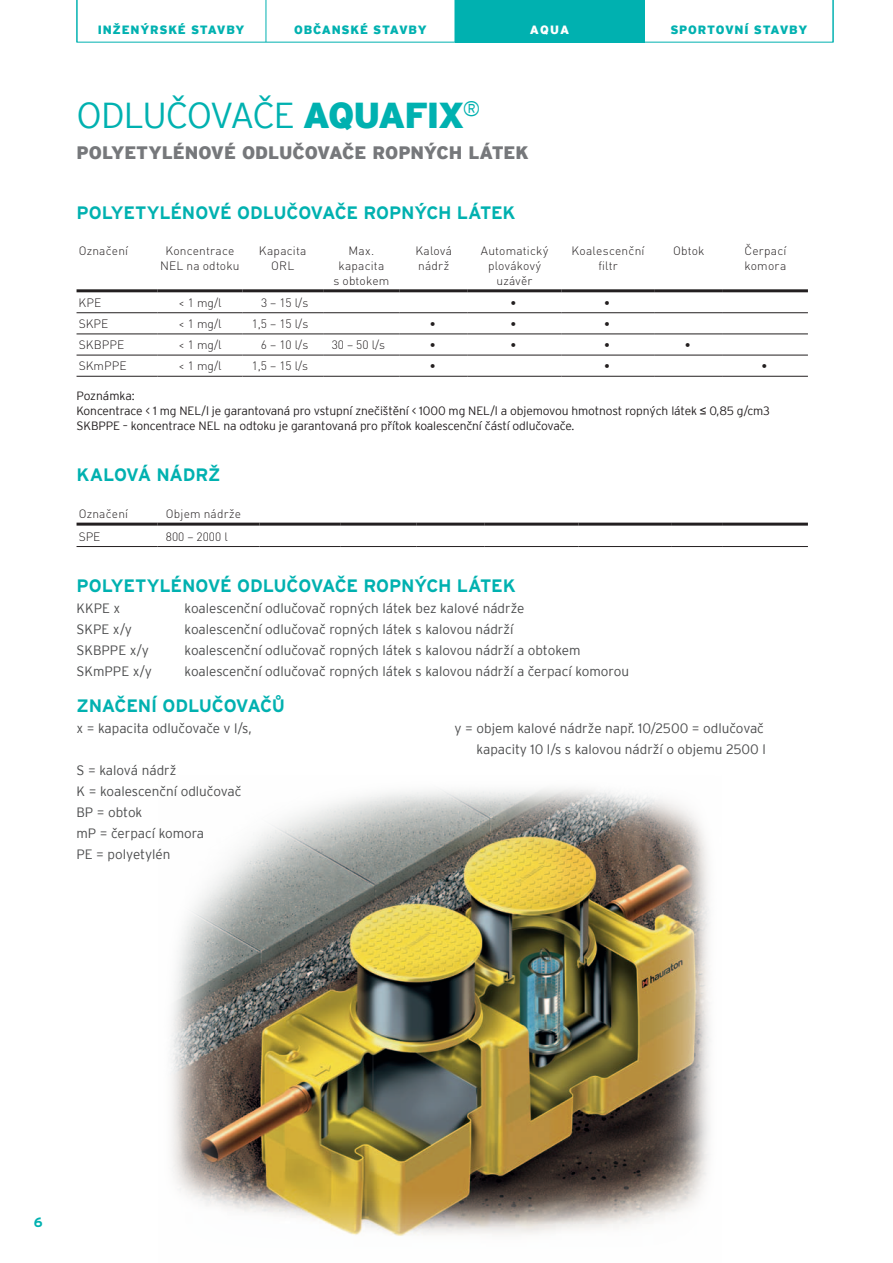
<style>
.page{position:relative;width:893px;height:1263px;background:#fff}
.page>*{position:absolute;margin:0;border:0;box-sizing:border-box;transform-origin:0 0}
.t1{font:300 36px "Interstate";letter-spacing:-.06em;color:#00b1b0}
.t2{font:700 18px "Interstate 3";letter-spacing:-.015em;color:#00b1b0}
.t3{font:900 18px "Interstate";letter-spacing:-.005em;color:#76787b}
.t4{font:300 13.5px/21px "Interstate";color:#4b4c4d;text-align:right}
.t5{font:700 13.5px "Interstate 3";color:#00b1b0}
.t6{font:300 12px/15px "DIN Pro";letter-spacing:.015em;color:#231f20;text-align:center}
.t7{font:300 12px/15px "Interstate";letter-spacing:-.01em;color:#231f20}
.t8{font:900 12px "Interstate";letter-spacing:.07em;color:#00b1b0}
.t9{font:12px "DIN Light CE";letter-spacing:.015em;color:#231f20}
.t10{font:900 12px "Interstate";color:#fff}
.s1{font-weight:900}
.s2{font-family:"Arial";font-weight:400}
</style>
<div class="page">
<img style="left:170px;top:788px;width:540px;height:448px">
<hr style="left:833px;top:0;width:1px;height:42px;background:#00b1b0">
<svg style="left:77px;top:0;width:756px;height:43px"></svg>
<hr style="left:77px;top:334px;width:80px;height:1px;background:#231f20">
<hr style="left:157px;top:334px;width:85px;height:1px;background:#231f20">
<hr style="left:77px;top:289px;width:80px;height:3px;background:#231f20">
<hr style="left:77px;top:312px;width:80px;height:1px;background:#231f20">
<hr style="left:157px;top:312px;width:85px;height:1px;background:#231f20">
<hr style="left:242px;top:312px;width:81px;height:1px;background:#231f20">
<hr style="left:323px;top:312px;width:77px;height:1px;background:#231f20">
<hr style="left:400px;top:312px;width:68px;height:1px;background:#231f20">
<hr style="left:468px;top:312px;width:93px;height:1px;background:#231f20">
<hr style="left:561px;top:312px;width:94px;height:1px;background:#231f20">
<hr style="left:655px;top:312px;width:68px;height:1px;background:#231f20">
<hr style="left:723px;top:312px;width:85px;height:1px;background:#231f20">
<hr style="left:242px;top:334px;width:81px;height:1px;background:#231f20">
<hr style="left:323px;top:334px;width:77px;height:1px;background:#231f20">
<hr style="left:400px;top:334px;width:68px;height:1px;background:#231f20">
<hr style="left:468px;top:334px;width:93px;height:1px;background:#231f20">
<hr style="left:561px;top:334px;width:94px;height:1px;background:#231f20">
<hr style="left:655px;top:334px;width:68px;height:1px;background:#231f20">
<hr style="left:723px;top:334px;width:85px;height:1px;background:#231f20">
<hr style="left:77px;top:355px;width:80px;height:1px;background:#231f20">
<hr style="left:157px;top:355px;width:85px;height:1px;background:#231f20">
<hr style="left:242px;top:355px;width:81px;height:1px;background:#231f20">
<hr style="left:323px;top:355px;width:77px;height:1px;background:#231f20">
<hr style="left:400px;top:355px;width:68px;height:1px;background:#231f20">
<hr style="left:468px;top:355px;width:93px;height:1px;background:#231f20">
<hr style="left:561px;top:355px;width:94px;height:1px;background:#231f20">
<hr style="left:655px;top:355px;width:68px;height:1px;background:#231f20">
<hr style="left:723px;top:355px;width:85px;height:1px;background:#231f20">
<hr style="left:77px;top:376px;width:80px;height:1px;background:#231f20">
<hr style="left:157px;top:376px;width:85px;height:1px;background:#231f20">
<hr style="left:242px;top:376px;width:81px;height:1px;background:#231f20">
<hr style="left:323px;top:376px;width:77px;height:1px;background:#231f20">
<hr style="left:400px;top:376px;width:68px;height:1px;background:#231f20">
<hr style="left:468px;top:376px;width:93px;height:1px;background:#231f20">
<hr style="left:561px;top:376px;width:94px;height:1px;background:#231f20">
<hr style="left:655px;top:376px;width:68px;height:1px;background:#231f20">
<hr style="left:723px;top:376px;width:85px;height:1px;background:#231f20">
<hr style="left:157px;top:289px;width:85px;height:3px;background:#231f20">
<hr style="left:242px;top:289px;width:81px;height:3px;background:#231f20">
<hr style="left:323px;top:289px;width:77px;height:3px;background:#231f20">
<hr style="left:400px;top:289px;width:68px;height:3px;background:#231f20">
<hr style="left:468px;top:289px;width:93px;height:3px;background:#231f20">
<hr style="left:561px;top:289px;width:94px;height:3px;background:#231f20">
<hr style="left:655px;top:289px;width:68px;height:3px;background:#231f20">
<hr style="left:723px;top:289px;width:85px;height:3px;background:#231f20">
<hr style="left:77px;top:523px;width:80px;height:3px;background:#231f20">
<hr style="left:77px;top:546px;width:80px;height:1px;background:#231f20">
<hr style="left:157px;top:546px;width:102px;height:1px;background:#231f20">
<hr style="left:259px;top:546px;width:81px;height:1px;background:#231f20">
<hr style="left:340px;top:546px;width:77px;height:1px;background:#231f20">
<hr style="left:417px;top:546px;width:68px;height:1px;background:#231f20">
<hr style="left:485px;top:546px;width:93px;height:1px;background:#231f20">
<hr style="left:578px;top:546px;width:94px;height:1px;background:#231f20">
<hr style="left:672px;top:546px;width:51px;height:1px;background:#231f20">
<hr style="left:723px;top:546px;width:85px;height:1px;background:#231f20">
<hr style="left:157px;top:523px;width:102px;height:3px;background:#231f20">
<hr style="left:259px;top:523px;width:81px;height:3px;background:#231f20">
<hr style="left:340px;top:523px;width:77px;height:3px;background:#231f20">
<hr style="left:417px;top:523px;width:68px;height:3px;background:#231f20">
<hr style="left:485px;top:523px;width:93px;height:3px;background:#231f20">
<hr style="left:578px;top:523px;width:94px;height:3px;background:#231f20">
<hr style="left:672px;top:523px;width:51px;height:3px;background:#231f20">
<hr style="left:723px;top:523px;width:85px;height:3px;background:#231f20">
<p class="t8" style="left:98px;top:22px;width:10px">INŽENÝ</p>
<p class="t8" style="left:150px;top:22px;width:19px">RSKÉ</p>
<p class="t8" style="left:191px;top:22px;width:10px">STAVBY</p>
<p class="t8" style="left:294px;top:22px;width:11px">OBČANSKÉ</p>
<p class="t8" style="left:373px;top:22px;width:10px">STAVBY</p>
<p class="t10" style="left:530px;top:22px;width:38px">AQUA</p>
<p class="t8" style="left:670px;top:22px;width:47px">SPORTOVN</p>
<p class="t8" style="left:744px;top:22px;width:20px">Í STAVBY</p>
<h1 class="t1" style="left:77px;top:94px;width:405px">Odlučovače <span class="s1">AQUAFIX</span><sup>®</sup></h1>
<h2 class="t3" style="left:77px;top:142px;width:454px">POLYETYLÉNOVÉ ODLUČOVAČE ROPNÝCH LÁTEK</h2>
<h2 class="t2" style="left:76px;top:202px;width:441px">POLYETYLÉNOVÉ ODLUČOVAČE ROPNÝCH LÁTEK</h2>
<p class="t6" style="left:79px;top:242px;width:51px">Označení</p>
<p class="t6" style="left:160px;top:242px;width:81px">Koncentrace<br>NEL na odtoku</p>
<p class="t6" style="left:259px;top:242px;width:49px">Kapacita<br>ORL</p>
<p class="t6" style="left:333px;top:242px;width:57px">Max. kapacita<br>s obtokem</p>
<p class="t6" style="left:415px;top:242px;width:38px;text-align:left">Kalová nádrž</p>
<p class="t6" style="left:481px;top:242px;width:69px">Automatický plovákový uzávěr</p>
<p class="t6" style="left:572px;top:242px;width:74px">Koalescenční filtr</p>
<p class="t6" style="left:673px;top:242px;width:33px">Obtok</p>
<p class="t6" style="left:744px;top:242px;width:44px;text-align:left">Čerpací komora</p>
<p class="t6" style="left:79px;top:294px;width:16px">Kpe</p>
<p class="t6" style="left:179px;top:294px;width:44px">&lt; 1 mg/l</p>
<p class="t6" style="left:261px;top:294px;width:49px">3 – 15 l/s</p>
<p class="t6" style="left:510px;top:294px;width:8px">•</p>
<p class="t6" style="left:604px;top:294px;width:8px">•</p>
<p class="t6" style="left:79px;top:316px;width:23px">sKpe</p>
<p class="t6" style="left:179px;top:316px;width:44px">&lt; 1 mg/l</p>
<p class="t6" style="left:252px;top:316px;width:58px">1,5 – 15 l/s</p>
<p class="t6" style="left:429px;top:316px;width:8px">•</p>
<p class="t6" style="left:510px;top:316px;width:8px">•</p>
<p class="t6" style="left:604px;top:316px;width:8px">•</p>
<p class="t6" style="left:79px;top:337px;width:24px">sKbppe</p>
<p class="t6" style="left:179px;top:337px;width:44px">&lt; 1 mg/l</p>
<p class="t6" style="left:261px;top:337px;width:49px">6 – 10 l/s</p>
<p class="t6" style="left:332px;top:337px;width:55px">30 – 50 l/s</p>
<p class="t6" style="left:429px;top:337px;width:8px">•</p>
<p class="t6" style="left:510px;top:337px;width:8px">•</p>
<p class="t6" style="left:604px;top:337px;width:8px">•</p>
<p class="t6" style="left:684px;top:337px;width:8px">•</p>
<p class="t6" style="left:79px;top:358px;width:48px">sKmpPe</p>
<p class="t6" style="left:179px;top:358px;width:44px">&lt; 1 mg/l</p>
<p class="t6" style="left:252px;top:358px;width:58px">1,5 – 15 l/s</p>
<p class="t6" style="left:429px;top:358px;width:8px">•</p>
<p class="t6" style="left:604px;top:358px;width:8px">•</p>
<p class="t6" style="left:761px;top:358px;width:8px">•</p>
<p class="t7" style="left:76px;top:388px;width:695px">Poznámka:<br>Koncentrace &lt; 1 mg NEL/l je garantovaná pro vstupní znečištění &lt; 1000 mg NEL/l a objemovou hmotnost ropných látek <span class="s2">≤</span> 0,85 g/cm3<br>SKBPPE – koncentrace NEL na odtoku je garantovaná pro přítok koalescenční částí odlučovače.</p>
<h2 class="t2" style="left:77px;top:465px;width:146px">KALOVÁ NÁDRŽ</h2>
<p class="t9" style="left:79px;top:506px;width:51px">Označení</p>
<p class="t9" style="left:166px;top:506px;width:77px">Objem nádrže</p>
<p class="t9" style="left:79px;top:529px;width:23px">SPE</p>
<p class="t9" style="left:166px;top:529px;width:63px">800 – 2000 l</p>
<h2 class="t2" style="left:77px;top:575px;width:441px">POLYETYLÉNOVÉ ODLUČOVAČE ROPNÝCH LÁTEK</h2>
<p class="t4" style="left:77px;top:597px;width:45px">KKPE x</p>
<p class="t4" style="left:185px;top:597px;width:342px">koalescenční odlučovač ropných látek bez kalové nádrže</p>
<p class="t4" style="left:77px;top:618px;width:57px">SKPE x/y</p>
<p class="t4" style="left:185px;top:618px;width:330px">koalescenční odlučovač ropných látek s kalovou nádrží</p>
<p class="t4" style="left:77px;top:639px;width:74px">SKBPPE x/y</p>
<p class="t4" style="left:185px;top:639px;width:397px">koalescenční odlučovač ropných látek s kalovou nádrží a obtokem</p>
<p class="t4" style="left:77px;top:660px;width:77px">SKmPPE x/y</p>
<p class="t4" style="left:185px;top:660px;width:446px">koalescenční odlučovač ropných látek s kalovou nádrží a čerpací komorou</p>
<h2 class="t2" style="left:77px;top:695px;width:210px">ZNAČENÍ ODLUČOVAČŮ</h2>
<p class="t4" style="left:77px;top:717px;width:177px">x = kapacita odlučovače v l/s,</p>
<p class="t4" style="left:455px;top:717px;width:313px">y = objem kalové nádrže např. 10/2500 = odlučovač kapacity 10 l/s s kalovou nádrží o objemu 2500 l</p>
<p class="t4" style="left:77px;top:759px;width:166px;text-align:left">S = kalová nádrž<br>K = koalescenční odlučovač<br>BP = obtok<br>mP = čerpací komora<br>PE = polyetylén</p>
<p class="t5" style="left:34px;top:1214px;width:10px">6</p>
</div>
